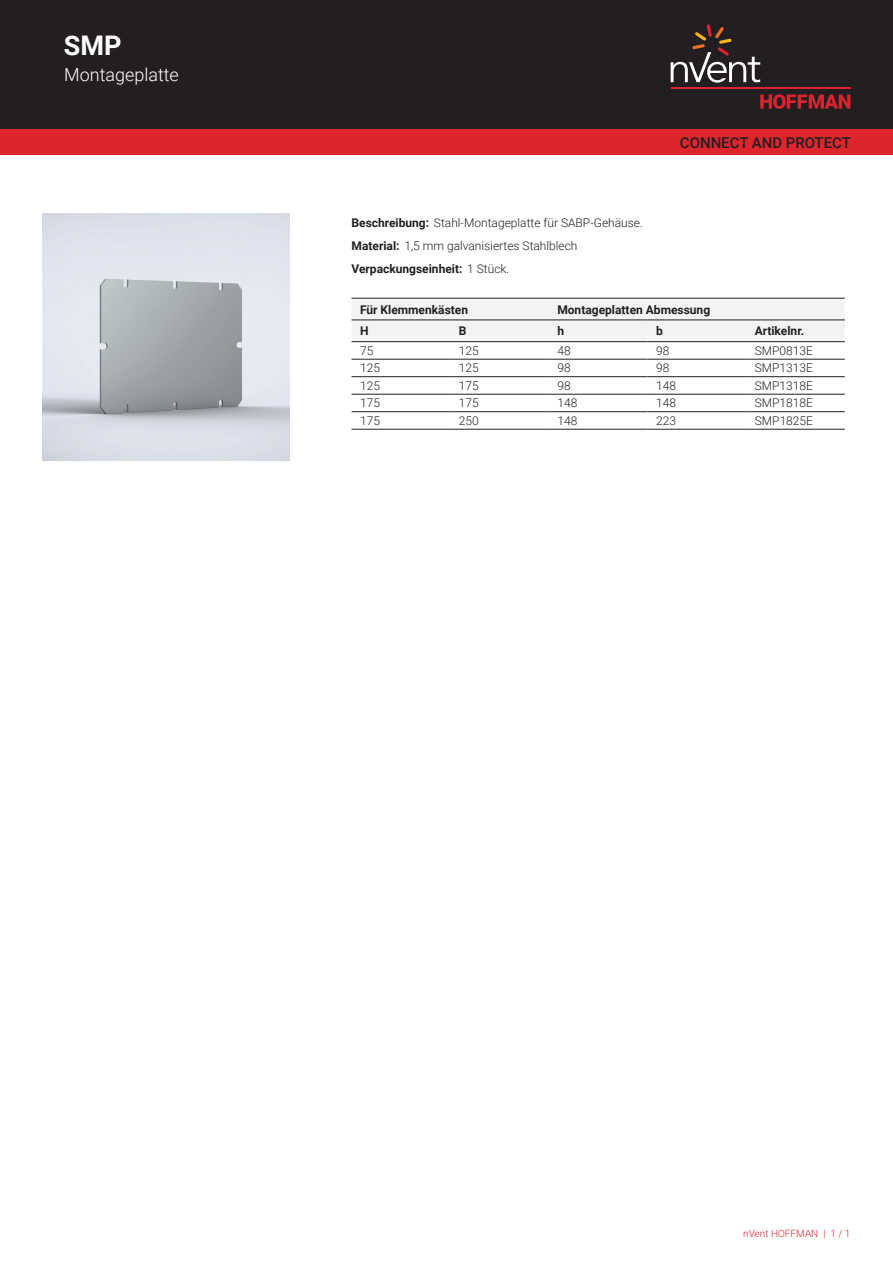
<style>
.page{position:relative;width:893px;height:1263px;background:#fff}
.page>*{position:absolute;margin:0;border:0;box-sizing:border-box;transform-origin:0 0}
.t1{font:700 27px "Roboto";color:#fff}
.t2{font:300 18px "Roboto";color:#fff}
.t3{font:500 15px "Roboto";color:#231f20}
.t4{font:300 12px/23px "Roboto";color:#231f20}
.t5{font:700 12px "Roboto";color:#231f20}
.t6{font:300 10.05px "Roboto";color:#de252e}
.s1{font-weight:700}
</style>
<div class="page">
<div style="left:0;top:0;width:893px;height:129px;background:#231f20"></div>
<svg style="left:760px;top:94px;width:90px;height:15px"></svg>
<hr style="left:671px;top:88px;width:179px;height:1px;background:#db2230">
<svg style="left:671px;top:24px;width:89px;height:59px"></svg>
<div style="left:0;top:129px;width:893px;height:26px;background:#de252e"></div>
<div style="left:351px;top:299px;width:494px;height:42px;background:#f2f3f4"></div>
<hr style="left:351px;top:298px;width:99px;height:1px;background:#231f20">
<hr style="left:450px;top:298px;width:99px;height:1px;background:#231f20">
<hr style="left:549px;top:298px;width:98px;height:1px;background:#231f20">
<hr style="left:647px;top:298px;width:99px;height:1px;background:#231f20">
<hr style="left:746px;top:298px;width:99px;height:1px;background:#231f20">
<hr style="left:351px;top:359px;width:99px;height:1px;background:#231f20">
<hr style="left:450px;top:359px;width:99px;height:1px;background:#231f20">
<hr style="left:549px;top:359px;width:98px;height:1px;background:#231f20">
<hr style="left:647px;top:359px;width:99px;height:1px;background:#231f20">
<hr style="left:746px;top:359px;width:99px;height:1px;background:#231f20">
<hr style="left:351px;top:376px;width:99px;height:1px;background:#231f20">
<hr style="left:450px;top:376px;width:99px;height:1px;background:#231f20">
<hr style="left:549px;top:376px;width:98px;height:1px;background:#231f20">
<hr style="left:647px;top:376px;width:99px;height:1px;background:#231f20">
<hr style="left:746px;top:376px;width:99px;height:1px;background:#231f20">
<hr style="left:351px;top:394px;width:99px;height:1px;background:#231f20">
<hr style="left:450px;top:394px;width:99px;height:1px;background:#231f20">
<hr style="left:549px;top:394px;width:98px;height:1px;background:#231f20">
<hr style="left:647px;top:394px;width:99px;height:1px;background:#231f20">
<hr style="left:746px;top:394px;width:99px;height:1px;background:#231f20">
<hr style="left:351px;top:411px;width:99px;height:1px;background:#231f20">
<hr style="left:450px;top:411px;width:99px;height:1px;background:#231f20">
<hr style="left:549px;top:411px;width:98px;height:1px;background:#231f20">
<hr style="left:647px;top:411px;width:99px;height:1px;background:#231f20">
<hr style="left:746px;top:411px;width:99px;height:1px;background:#231f20">
<hr style="left:351px;top:429px;width:99px;height:1px;background:#231f20">
<hr style="left:450px;top:429px;width:99px;height:1px;background:#231f20">
<hr style="left:549px;top:429px;width:98px;height:1px;background:#231f20">
<hr style="left:647px;top:429px;width:99px;height:1px;background:#231f20">
<hr style="left:746px;top:429px;width:99px;height:1px;background:#231f20">
<hr style="left:351px;top:320px;width:99px;height:1px;background:#231f20">
<hr style="left:450px;top:320px;width:99px;height:1px;background:#231f20">
<hr style="left:549px;top:320px;width:98px;height:1px;background:#231f20">
<hr style="left:647px;top:320px;width:99px;height:1px;background:#231f20">
<hr style="left:746px;top:320px;width:99px;height:1px;background:#231f20">
<hr style="left:351px;top:341px;width:99px;height:1px;background:#231f20">
<hr style="left:450px;top:341px;width:99px;height:1px;background:#231f20">
<hr style="left:549px;top:341px;width:98px;height:1px;background:#231f20">
<hr style="left:647px;top:341px;width:99px;height:1px;background:#231f20">
<hr style="left:746px;top:341px;width:99px;height:1px;background:#231f20">
<img style="left:43px;top:213px;width:246px;height:247px">
<h1 class="t1" style="left:64px;top:27px;width:59px">SMP</h1>
<h2 class="t2" style="left:64px;top:62px;width:116px">Montageplatte</h2>
<p class="t3" style="left:680px;top:132px;width:173px">CONNECT AND PROTECT</p>
<p class="t4" style="left:351px;top:211px;width:293px"><span class="s1">Beschreibung:</span> Stahl-Montageplatte für SABP-Gehäuse.<br><span class="s1">Material:</span> 1,5 mm galvanisiertes Stahlblech<br><span class="s1">Verpackungseinheit:</span> 1 Stück.</p>
<p class="t5" style="left:360px;top:301px;width:110px">Für Klemmenkästen</p>
<p class="t5" style="left:557px;top:301px;width:154px">Montageplatten Abmessung</p>
<p class="t5" style="left:360px;top:323px;width:10px">H</p>
<p class="t5" style="left:459px;top:323px;width:9px">B</p>
<p class="t5" style="left:557px;top:323px;width:8px">h</p>
<p class="t5" style="left:656px;top:323px;width:8px">b</p>
<p class="t5" style="left:755px;top:323px;width:51px">Artikelnr.</p>
<p class="t4" style="left:360px;top:339px;width:15px">75</p>
<p class="t4" style="left:459px;top:339px;width:21px">125</p>
<p class="t4" style="left:557px;top:339px;width:15px">48</p>
<p class="t4" style="left:656px;top:339px;width:15px">98</p>
<p class="t4" style="left:755px;top:339px;width:60px">SMP0813E</p>
<p class="t4" style="left:360px;top:356px;width:21px">125</p>
<p class="t4" style="left:459px;top:356px;width:21px">125</p>
<p class="t4" style="left:557px;top:356px;width:15px">98</p>
<p class="t4" style="left:656px;top:356px;width:15px">98</p>
<p class="t4" style="left:755px;top:356px;width:60px">SMP1313E</p>
<p class="t4" style="left:360px;top:374px;width:21px">125</p>
<p class="t4" style="left:459px;top:374px;width:21px">175</p>
<p class="t4" style="left:557px;top:374px;width:15px">98</p>
<p class="t4" style="left:656px;top:374px;width:21px">148</p>
<p class="t4" style="left:755px;top:374px;width:60px">SMP1318E</p>
<p class="t4" style="left:360px;top:391px;width:21px">175</p>
<p class="t4" style="left:459px;top:391px;width:21px">175</p>
<p class="t4" style="left:557px;top:391px;width:21px">148</p>
<p class="t4" style="left:656px;top:391px;width:21px">148</p>
<p class="t4" style="left:755px;top:391px;width:60px">SMP1818E</p>
<p class="t4" style="left:360px;top:409px;width:21px">175</p>
<p class="t4" style="left:459px;top:409px;width:21px">250</p>
<p class="t4" style="left:557px;top:409px;width:21px">148</p>
<p class="t4" style="left:656px;top:409px;width:21px">223</p>
<p class="t4" style="left:755px;top:409px;width:60px">SMP1825E</p>
<p class="t6" style="left:743px;top:1226px;width:109px">nVent HOFFMAN | 1 / 1</p>
</div>
